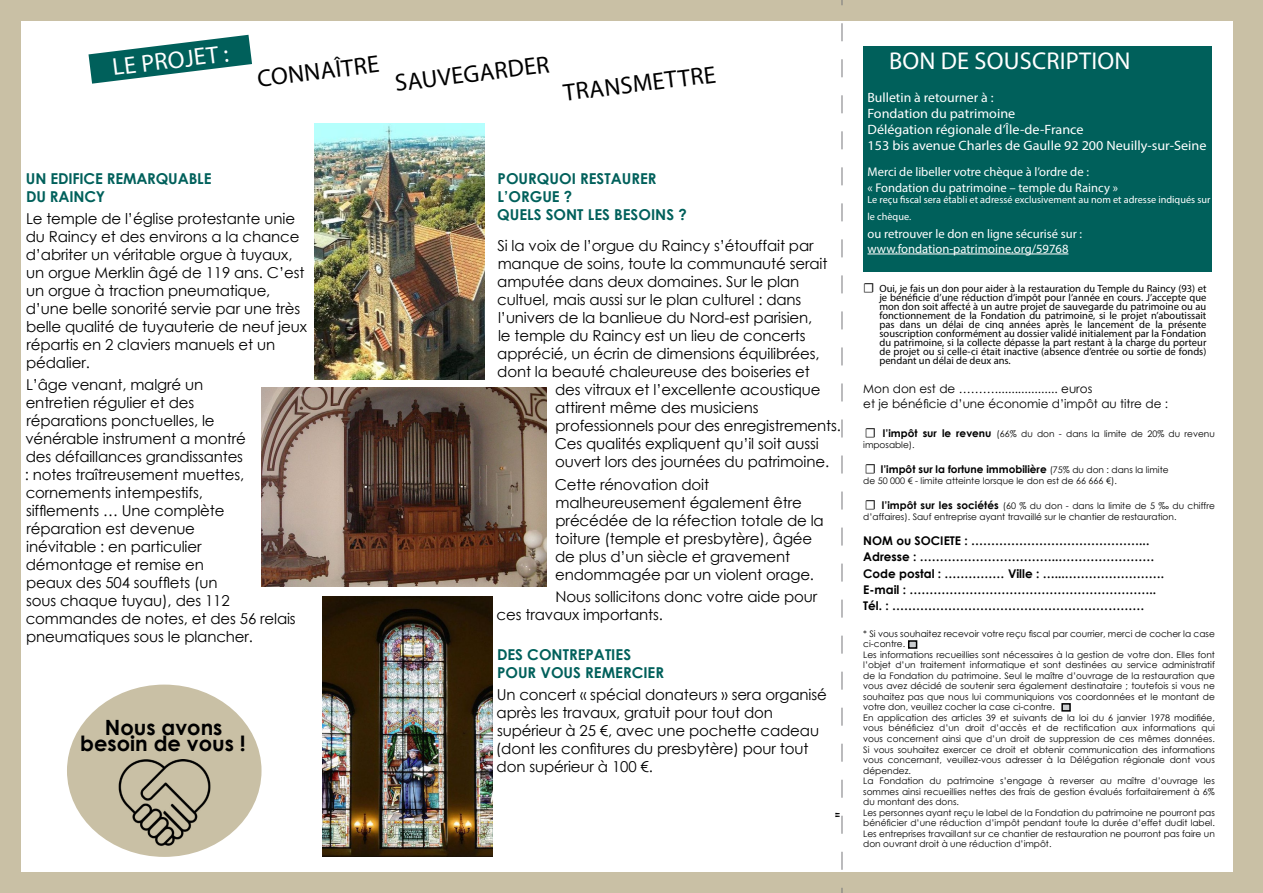
<style>
.page{position:relative;width:1263px;height:893px;background:#c9c0a5}
.page>*{position:absolute;margin:0;border:0;box-sizing:border-box;transform-origin:0 0}
.t1{font:24.45px "Myriad Pro";color:#000}
.t2{font:24.45px "Myriad Pro";color:#fff}
.t3{font:700 21px/16.5px "Century Gothic";color:#000;text-align:center}
.t4{font:18px "Myriad Pro";color:#000}
.t5{font:15px/18px "Century Gothic";letter-spacing:-.01em;color:#000}
.t6{font:700 15px/18px "Century Gothic";color:#00605b}
.t7{font:13.5px/16.2px "Myriad Pro";color:#fff}
.t8{font:12.6px/16.2px "Myriad Pro";color:#fff}
.t9{font:700 12px/16.2px "Century Gothic";color:#000}
.t10{font:12px/14.4px "Century Gothic";color:#000}
.t11{font:10.5px/9px "Myriad Pro";color:#000;text-align:justify}
.t12{font:700 10.5px "Century Gothic";color:#000}
.t13{font:10.2px/16.2px "Myriad Pro";color:#fff}
.t14{font:9px/10.5px "Century Gothic";color:#000}
.s1{font-family:"Minion Pro";font-size:13.5px}
.s2{font-weight:700;font-size:10.5px}
.s3{font-family:"Minion Pro";font-weight:400;font-size:13.5px}
.s4{font-weight:400;font-size:9px}
</style>
<div class="page">
<div style="left:21px;top:21px;width:1212px;height:851px;background:#fff"></div>
<svg style="left:842px;top:0;width:1px;height:893px"></svg>
<svg style="left:88px;top:35px;width:164px;height:49px"></svg>
<div style="left:863px;top:47px;width:349px;height:225px;background:#00605b"></div>
<hr style="left:867px;top:254px;width:201px;height:1px;background:#fff">
<div style="left:908px;top:640px;width:9px;height:9px;background:#cbcdcf;border:2px solid #000"></div>
<img style="left:315px;top:123px;width:169px;height:256px">
<img style="left:323px;top:596px;width:169px;height:261px">
<img style="left:261px;top:388px;width:285px;height:199px">
<div style="left:67px;top:685px;width:194px;height:172px;background:#c9c0a5;border-radius:50%"></div>
<img style="left:111px;top:759px;width:106px;height:90px">
<div style="left:1061px;top:703px;width:10px;height:9px;background:#cbcdcf;border:2px solid #000"></div>
<h1 class="t2" style="left:111px;top:52px;width:118px;rotate:-7deg">LE PROJET :</h1>
<h1 class="t1" style="left:255px;top:64px;width:124px;rotate:-7deg">CONNAÎTRE</h1>
<h1 class="t1" style="left:393px;top:68px;width:157px;rotate:-7deg">SAUVEGARDER</h1>
<h1 class="t1" style="left:562px;top:78px;width:155px;rotate:-7deg">TRANSMETTRE</h1>
<p class="t6" style="left:26px;top:169px;width:33px">Un edifice</p>
<p class="t6" style="left:107px;top:169px;width:11px">remar</p>
<p class="t6" style="left:156px;top:169px;width:55px">quable</p>
<p class="t6" style="left:26px;top:187px;width:81px">DU RAINCY</p>
<p class="t5" style="left:26px;top:209px;width:283px">Le temple de l’église protestante unie du Raincy et des environs a la chance d’abriter un véritable orgue à tuyaux, un orgue Merklin âgé de 119 ans. C’est un orgue à traction pneumatique, d’une belle sonorité servie par une très belle qualité de tuyauterie de neuf jeux répartis en 2 claviers manuels et un pédalier.</p>
<p class="t5" style="left:25px;top:376px;width:273px">L’âge venant, malgré un<br>entretien régulier et des<br>réparations ponctuelles, le<br>vénérable instrument a montré<br>des défaillances grandissantes<br>: notes traîtreusement muettes, cornements intempestifs,<br>sifflements … Une complète réparation est devenue<br>inévitable : en particulier<br>démontage et remise en<br>peaux des 504 soufflets (un<br>sous chaque tuyau), des 112 commandes de notes, et des 56 relais pneumatiques sous le plancher.</p>
<h2 class="t3" style="left:80px;top:718px;width:167px">Nous avons besoin de vous !</h2>
<p class="t6" style="left:497px;top:169px;width:191px">POURQUOI RESTAURER<br>L’ORGUE ?<br>QUELS SONT LES BESOINS ?</p>
<p class="t5" style="left:497px;top:237px;width:332px">Si la voix de l’orgue du Raincy s’étouffait par manque de soins, toute la communauté serait amputée dans deux domaines. Sur le plan cultuel, mais aussi sur le plan culturel : dans l’univers de la banlieue du Nord-est parisien, le temple du Raincy est un lieu de concerts apprécié, un écrin de dimensions équilibrées, dont la beauté chaleureuse des boiseries et</p>
<p class="t5" style="left:555px;top:381px;width:288px">des vitraux et l’excellente acoustique attirent même des musiciens professionnels pour des enregistrements.<br>Ces qualités expliquent qu’il soit aussi ouvert lors des journées du patrimoine.</p>
<p class="t5" style="left:555px;top:475px;width:270px">Cette rénovation doit malheureusement également être précédée de la réfection totale de la toiture (temple et presbytère), âgée de plus d’un siècle et gravement endommagée par un violent orage.</p>
<p class="t5" style="left:497px;top:587px;width:322px;text-indent:59px">Nous sollicitons donc votre aide pour ces travaux importants.</p>
<p class="t6" style="left:497px;top:645px;width:169px">DES CONTREPATIES<br>POUR VOUS REMERCIER</p>
<p class="t5" style="left:496px;top:686px;width:332px">Un concert « spécial donateurs » sera organisé après les travaux, gratuit pour tout don supérieur à 25 €, avec une pochette cadeau (dont les confitures du presbytère) pour tout don supérieur à 100 €.</p>
<p class="t4" style="left:831px;top:818px;width:8px;rotate:-90deg">"</p>
<h1 class="t2" style="left:889px;top:46px;width:100px">Bondesouscription</h1>
<p class="t7" style="left:867px;top:89px;width:340px">Bulletin à retourner à :<br>Fondation du patrimoine<br>Délégation régionale d’Île-de-France<br>153 bis avenue Charles de Gaulle 92 200 Neuilly-sur-Seine</p>
<p class="t8" style="left:867px;top:163px;width:252px">Merci de libeller votre chèque à l’ordre de :<br>« Fondation du patrimoine – temple du Raincy »</p>
<p class="t13" style="left:867px;top:192px;width:344px">Le reçu fiscal sera établi et adressé exclusivement au nom et adresse indiqués sur le chèque.</p>
<p class="t8" style="left:867px;top:227px;width:216px;line-height:14.4px">ou retrouver le don en ligne sécurisé sur : www.fondation-patrimoine.org/59768</p>
<p class="t11" style="left:879px;top:284px;width:329px;text-indent:-16px"><span class="s1">☐</span> Oui, je fais un don pour aider à la restauration du Temple du Raincy (93) et je bénéficie d’une réduction d’impôt pour l’année en cours. J’accepte que mon don soit affecté à un autre projet de sauvegarde du patrimoine ou au fonctionnement de la Fondation du patrimoine, si le projet n’aboutissait pas dans un délai de cinq années après le lancement de la présente souscription conformément au dossier validé initialement par la Fondation du patrimoine, si la collecte dépasse la part restant à la charge du porteur de projet ou si celle-ci était inactive (absence d’entrée ou sortie de fonds) pendant un délai de deux ans.</p>
<p class="t10" style="left:863px;top:382px;width:306px">Mon don est de ………................... euros<br>et je bénéficie d’une économie d’impôt au titre de :</p>
<p class="t14" style="left:863px;top:428px;width:353px"><span class="s1">☐</span> <span class="s2">l’impôt sur le revenu</span> (66% du don - dans la limite de 20% du revenu imposable).</p>
<p class="t12" style="left:865px;top:461px;width:305px"><span class="s3">☐</span> l’impôt sur la fortune immobilière <span class="s4">(75% du don : dans la limite</span></p>
<p class="t14" style="left:863px;top:475px;width:255px">de 50 000 € - limite atteinte lorsque le don est de 66 666 €).</p>
<p class="t14" style="left:863px;top:500px;width:353px"><span class="s1">☐</span> <span class="s2">l’impôt sur les sociétés</span> (60 % du don - dans la limite de 5 ‰ du chiffre d’affaires). Sauf entreprise ayant travaillé sur le chantier de restauration.</p>
<p class="t9" style="left:863px;top:532px;width:302px">NOM ou SOCIETE : ……………………………………...<br>Adresse : ……………………………..…………………… Code postal : …………… Ville : …...…………………….<br>E-mail : ……………………………………………………..<br>Tél. : ………………………………………………………</p>
<p class="t14" style="left:863px;top:628px;width:353px">* Si vous souhaitez recevoir votre reçu fiscal par courrier, merci de cocher la case ci-contre.<br>Les informations recueillies sont nécessaires à la gestion de votre don. Elles font l’objet d’un traitement informatique et sont destinées au service administratif de la Fondation du patrimoine. Seul le maître d’ouvrage de la restauration que vous avez décidé de soutenir sera également destinataire ; toutefois si vous ne souhaitez pas que nous lui communiquions vos coordonnées et le montant de votre don, veuillez cocher la case ci-contre.<br>En application des articles 39 et suivants de la loi du 6 janvier 1978 modifiée, vous bénéficiez d’un droit d’accès et de rectification aux informations qui vous concernent ainsi que d’un droit de suppression de ces mêmes données.<br>Si vous souhaitez exercer ce droit et obtenir communication des informations vous concernant, veuillez-vous adresser à la Délégation régionale dont vous dépendez.<br>La Fondation du patrimoine s’engage à reverser au maître d’ouvrage les sommes ainsi recueillies nettes des frais de gestion évalués forfaitairement à 6% du montant des dons.<br>Les personnes ayant reçu le label de la Fondation du patrimoine ne pourront pas bénéficier d’une réduction d’impôt pendant toute la durée d’effet dudit label.<br>Les entreprises travaillant sur ce chantier de restauration ne pourront pas faire un don ouvrant droit à une réduction d’impôt.</p>
</div>
